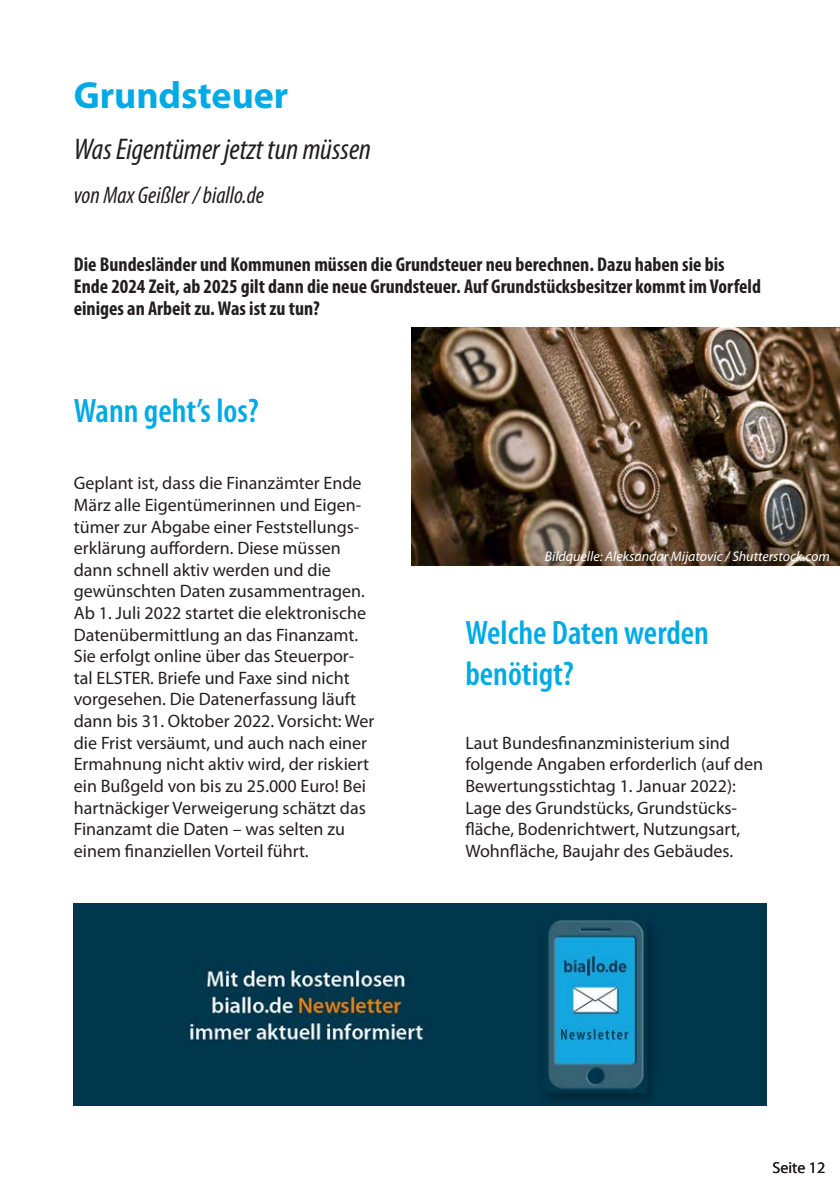
<style>
.page{position:relative;width:840px;height:1191px;background:#fff}
.page>*{position:absolute;margin:0;border:0;box-sizing:border-box;transform-origin:0 0}
.RdW_-_S01_-_Ü1{font:700 38px "Myriad Pro";color:#00abe5}
.RdW_-_Ü_Kapitel{font:600 condensed 34px/40.8px "Myriad Pro";color:#00abe5}
.RdW_-_S01_-_Ü2{font:italic condensed 30px "Myriad Pro";color:#231f20}
.RdW_-_S02_Autor{font:italic condensed 24px "Myriad Pro";color:#231f20}
.RdW_-_Einleitung{font:700 condensed 20px/22px "Myriad Pro";color:#231f20}
.RdW_-_S00_Fliesstext{font:18px/21.6px "Myriad Pro";color:#231f20}
.t1{font:16px "Myriad Pro";color:#231f20}
.RdW_-_S08_Fußnote_07{font:italic 14px "Myriad Pro";color:#fff}
</style>
<div class="page">
<img style="left:411px;top:327px;width:428px;height:239px">
<img style="left:74px;top:903px;width:691px;height:203px">
<p class="RdW_-_S01_-_Ü1" style="left:74px;top:70px;width:216px">Grundsteuer</p>
<p class="RdW_-_S01_-_Ü2" style="left:74px;top:131px;width:298px">Was Eigentümer jetzt tun müssen</p>
<p class="RdW_-_S02_Autor" style="left:74px;top:180px;width:192px">von Max Geißler / biallo.de</p>
<p class="RdW_-_Einleitung" style="left:74px;top:253px;width:688px">Die Bundesländer und Kommunen müssen die Grundsteuer neu berechnen. Dazu haben sie bis<br>Ende 2024 Zeit, ab 2025 gilt dann die neue Grundsteuer. Auf Grundstücksbesitzer kommt im Vorfeld einiges an Arbeit zu. Was ist zu tun?</p>
<p class="RdW_-_Ü_Kapitel" style="left:74px;top:390px;width:186px">Wann geht’s los?</p>
<p class="RdW_-_S00_Fliesstext" style="left:74px;top:472px;width:302px">Geplant ist, dass die Finanzämter Ende März alle Eigentümerinnen und Eigen&shy;tümer zur Abgabe einer Feststellungs&shy;erklärung auffordern. Diese müssen dann schnell aktiv werden und die gewünschten Daten zusammentragen.<br>Ab 1. Juli 2022 startet die elektronische Datenübermittlung an das Finanzamt.<br>Sie erfolgt online über das Steuerpor&shy;tal ELSTER. Briefe und Faxe sind nicht vorgesehen. Die Datenerfassung läuft dann bis 31. Oktober 2022. Vorsicht: Wer die Frist versäumt, und auch nach einer Ermahnung nicht aktiv wird, der riskiert ein Bußgeld von bis zu 25.000 Euro! Bei hartnäckiger Verweigerung schätzt das Finanzamt die Daten – was selten zu einem finanziellen Vorteil führt.</p>
<p class="RdW_-_S08_Fußnote_07" style="left:544px;top:547px;width:286px">Bildquelle: Aleksandar Mijatovic / Shutterstock.com</p>
<p class="RdW_-_Ü_Kapitel" style="left:465px;top:612px;width:245px">Welche Daten werden benötigt?</p>
<p class="RdW_-_S00_Fliesstext" style="left:465px;top:731px;width:299px">Laut Bundesfinanzministerium sind folgende Angaben erforderlich (auf den Bewertungsstichtag 1. Januar 2022):<br>Lage des Grundstücks, Grundstücks&shy;fläche, Bodenrichtwert, Nutzungsart, Wohnfläche, Baujahr des Gebäudes.</p>
<p class="t1" style="left:772px;top:1157px;width:54px">Seite 12</p>
</div>
